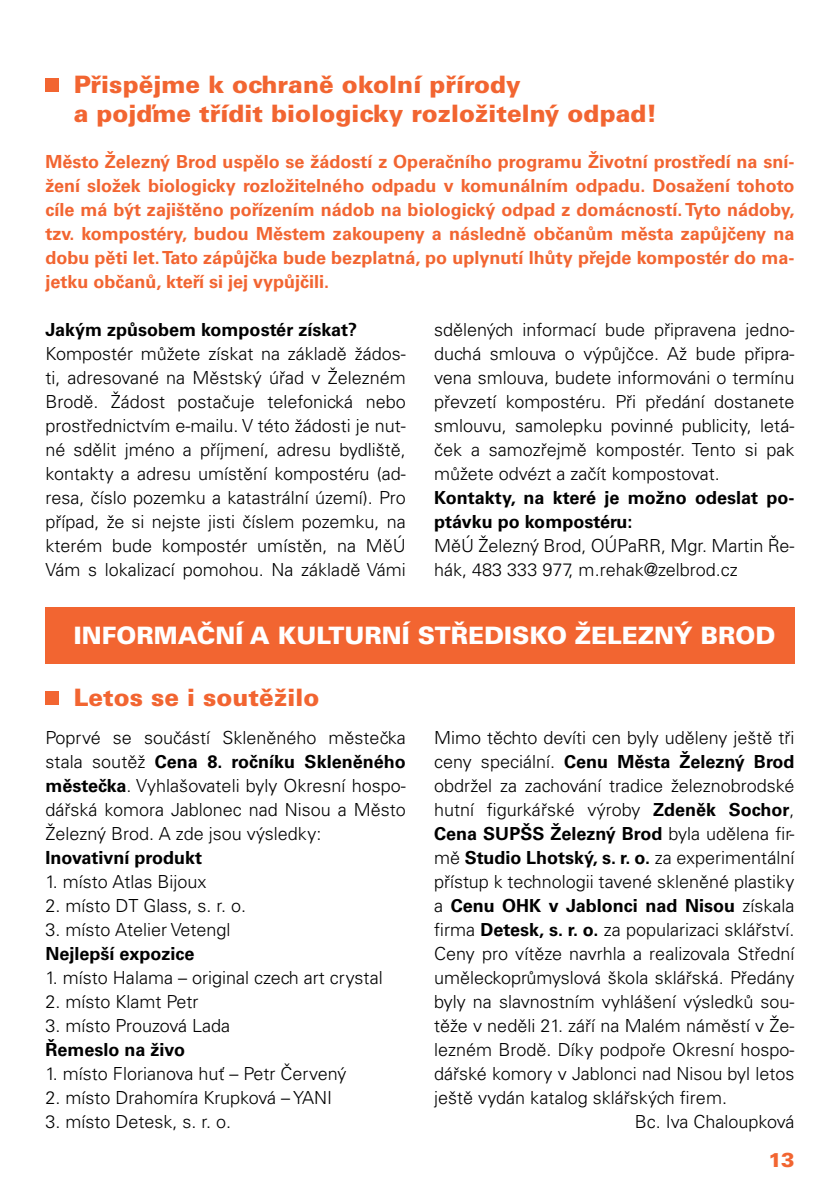
<style>
.page{position:relative;width:840px;height:1191px;background:#fff}
.page>*{position:absolute;margin:0;border:0;box-sizing:border-box;transform-origin:0 0}
.t1{font:900 24px/28.8px "Univers CE";color:#f26531}
.t2{font:900 24px "Univers CE";color:#fff}
.t3{font:900 20px "Univers CE";color:#f26531}
.t4{font:300 18px/24px "Univers CE";color:#000;text-align:justify}
.t5{font:700 18px/24px "Univers CE";color:#f26531;text-align:justify}
.t6{font:700 18px/24px "Univers CE";color:#000}
.s1{font-weight:700}
.s2{font-weight:300}
</style>
<div class="page">
<div style="left:45px;top:78px;width:14px;height:13px;background:#f26531"></div>
<div style="left:45px;top:607px;width:749px;height:57px;background:#f26531"></div>
<div style="left:45px;top:691px;width:14px;height:13px;background:#f26531"></div>
<h1 class="t1" style="left:74px;top:72px;width:584px;text-indent:-15px">Přispějme k ochraně okolní přírody<br>a pojďme třídit biologicky rozložitelný odpad!</h1>
<p class="t5" style="left:45px;top:151px;width:750px">Město Železný Brod uspělo se žádostí z Operačního programu Životní prostředí na sní&shy;žení složek biologicky rozložitelného odpadu v komunálním odpadu. Dosažení tohoto cíle má být zajištěno pořízením nádob na biologický odpad z domácností. Tyto nádoby, tzv. kompostéry, budou Městem zakoupeny a následně občanům města zapůjčeny na dobu pěti let. Tato zápůjčka bude bezplatná, po uplynutí lhůty přejde kompostér do ma&shy;jetku občanů, kteří si jej vypůjčili.</p>
<p class="t6" style="left:45px;top:319px;width:313px">Jakým způsobem kompostér získat?</p>
<p class="t4" style="left:45px;top:343px;width:362px">Kompostér můžete získat na základě žádos&shy;ti, adresované na Městský úřad v Železném Brodě. Žádost postačuje telefonická nebo prostřednictvím e-mailu. V této žádosti je nut&shy;né sdělit jméno a příjmení, adresu bydliště, kontakty a adresu umístění kompostéru (ad&shy;resa, číslo pozemku a katastrální území). Pro případ, že si nejste jisti číslem pozemku, na kterém bude kompostér umístěn, na MěÚ Vám s lokalizací pomohou. Na základě Vámi</p>
<p class="t4" style="left:434px;top:319px;width:361px">sdělených informací bude připravena jedno&shy;duchá smlouva o výpůjčce. Až bude připra&shy;vena smlouva, budete informováni o termínu převzetí kompostéru. Při předání dostanete smlouvu, samolepku povinné publicity, letá&shy;ček a samozřejmě kompostér. Tento si pak můžete odvézt a začít kompostovat.</p>
<p class="t6" style="left:434px;top:487px;width:361px">Kontakty, na které je možno odeslat po&shy;ptávku po kompostéru:</p>
<p class="t4" style="left:434px;top:535px;width:361px">MěÚ Železný Brod, OÚPaRR, Mgr. Martin Ře&shy;hák, 483 333 977, m.rehak@zelbrod.cz</p>
<h1 class="t2" style="left:74px;top:620px;width:18px">INFORMAČNÍ</h1>
<h1 class="t2" style="left:250px;top:620px;width:46px">A KULTURNÍ</h1>
<h1 class="t2" style="left:417px;top:620px;width:18px">STŘEDISKO</h1>
<h1 class="t2" style="left:575px;top:620px;width:18px">ŽELEZNÝ</h1>
<h1 class="t2" style="left:700px;top:620px;width:20px">BROD</h1>
<h1 class="t1" style="left:59px;top:684px;width:262px">Letos se i soutěžilo</h1>
<p class="t4" style="left:45px;top:727px;width:362px">Poprvé se součástí Skleněného městečka stala soutěž <span class="s1">Cena 8. ročníku Skleněného městečka</span>. Vyhlašovateli byly Okresní hospo&shy;dářská komora Jablonec nad Nisou a Město Železný Brod. A zde jsou výsledky:</p>
<p class="t6" style="left:45px;top:847px;width:158px">Inovativní produkt</p>
<p class="t4" style="left:45px;top:871px;width:163px">1. místo Atlas Bijoux</p>
<p class="t4" style="left:45px;top:895px;width:202px">2. místo DT Glass, s. r. o.</p>
<p class="t4" style="left:45px;top:919px;width:186px">3. místo Atelier Vetengl</p>
<p class="t6" style="left:45px;top:943px;width:151px">Nejlepší expozice</p>
<p class="t4" style="left:45px;top:967px;width:338px">1. místo Halama – original czech art crystal</p>
<p class="t4" style="left:45px;top:991px;width:155px">2. místo Klamt Petr</p>
<p class="t4" style="left:45px;top:1015px;width:186px">3. místo Prouzová Lada</p>
<p class="t6" style="left:45px;top:1039px;width:141px">Řemeslo na živo</p>
<p class="t4" style="left:45px;top:1063px;width:302px">1. místo Florianova huť – Petr Červený</p>
<p class="t4" style="left:45px;top:1087px;width:288px">2. místo Drahomíra Krupková – YANI</p>
<p class="t4" style="left:45px;top:1111px;width:187px">3. místo Detesk, s. r. o.</p>
<p class="t4" style="left:434px;top:727px;width:361px">Mimo těchto devíti cen byly uděleny ještě tři</p>
<p class="t6" style="left:434px;top:751px;width:361px"><span class="s2">ceny speciální.</span> Cenu Města Železný Brod</p>
<p class="t4" style="left:434px;top:775px;width:361px">obdržel za zachování tradice železnobrodské</p>
<p class="t4" style="left:434px;top:799px;width:362px">hutní figurkářské výroby <span class="s1">Zdeněk Sochor</span>,</p>
<p class="t6" style="left:434px;top:823px;width:362px">Cena SUPŠS Železný Brod <span class="s2">byla udělena fir-</span></p>
<p class="t6" style="left:434px;top:847px;width:361px"><span class="s2">mě</span> Studio Lhotský, s. r. o. <span class="s2">za experimentální</span></p>
<p class="t4" style="left:434px;top:871px;width:361px">přístup k technologii tavené skleněné plastiky</p>
<p class="t6" style="left:434px;top:895px;width:361px"><span class="s2">a</span> Cenu OHK v Jablonci nad Nisou <span class="s2">získala</span></p>
<p class="t4" style="left:434px;top:919px;width:361px">firma <span class="s1">Detesk, s. r. o.</span> za popularizaci sklářství.</p>
<p class="t4" style="left:434px;top:943px;width:361px">Ceny pro vítěze navrhla a realizovala Střední</p>
<p class="t4" style="left:434px;top:967px;width:361px">uměleckoprůmyslová škola sklářská. Předány</p>
<p class="t4" style="left:434px;top:991px;width:362px">byly na slavnostním vyhlášení výsledků sou-</p>
<p class="t4" style="left:434px;top:1015px;width:361px">těže v neděli 21. září na Malém náměstí v Že-</p>
<p class="t4" style="left:434px;top:1039px;width:361px">lezném Brodě. Díky podpoře Okresní hospo-</p>
<p class="t4" style="left:434px;top:1063px;width:361px">dářské komory v Jablonci nad Nisou byl letos</p>
<p class="t4" style="left:434px;top:1087px;width:294px">ještě vydán katalog sklářských firem.</p>
<p class="t4" style="left:634px;top:1111px;width:161px">Bc. Iva Chaloupková</p>
<p class="t3" style="left:768px;top:1147px;width:28px">13</p>
</div>
